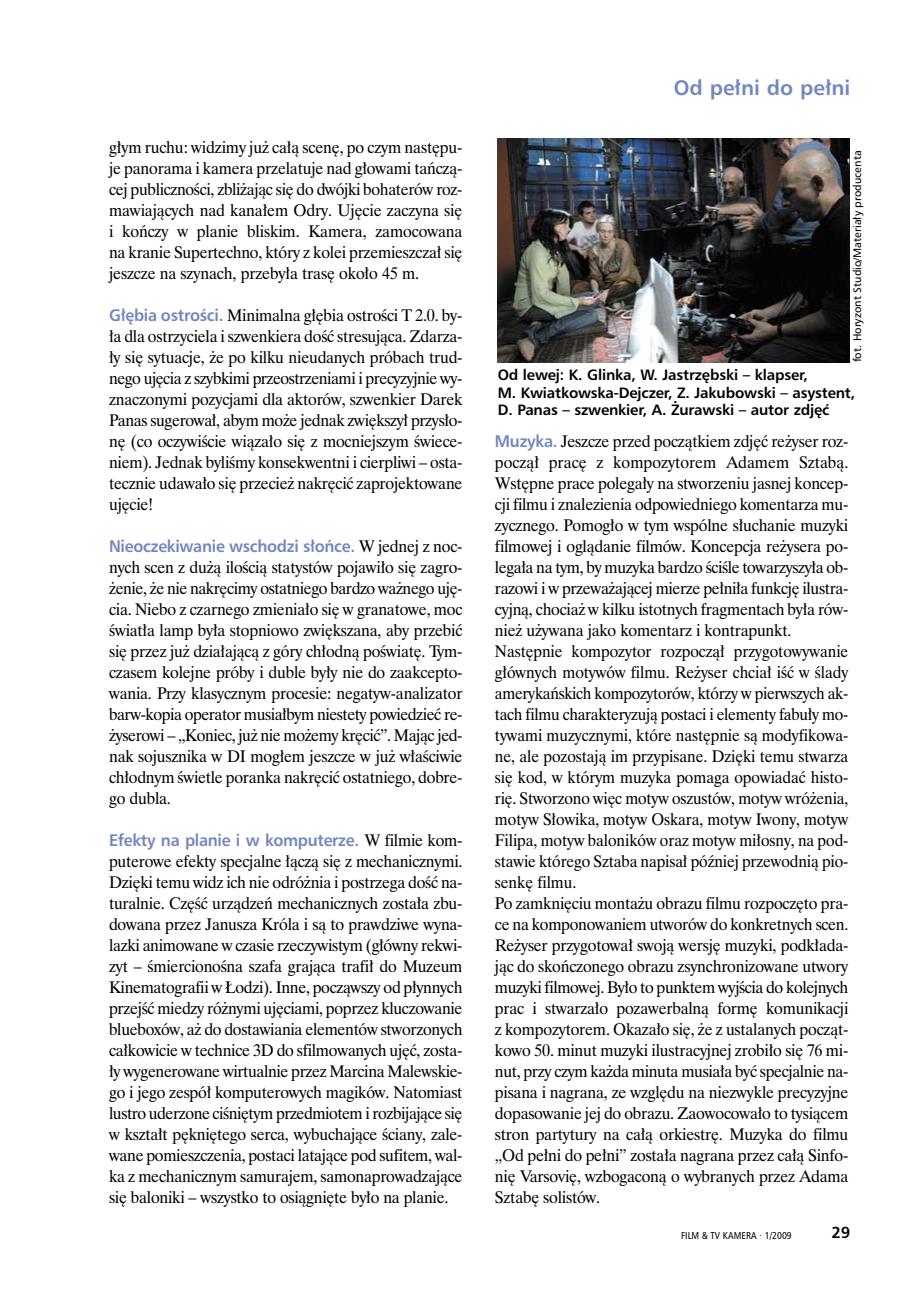
<style>
.page{position:relative;width:919px;height:1305px;background:#fff}
.page>*{position:absolute;margin:0;border:0;box-sizing:border-box;transform-origin:0 0}
.t1{font:700 21px "Humanist Triple Seven PL";color:#7287c0}
.t2{font:16.8px/21px "Dutch 801 PL";letter-spacing:-.015em;color:#000;text-align:justify;scale:.96 1}
.t3{font:700 16.8px "Humanist Triple Seven PL";letter-spacing:-.02em;color:#7287c0;scale:.96 1}
.t4{font:700 16px "Humanist Triple Seven PL";color:#000}
.t5{font:700 15px/17px "Humanist Triple Seven PL";letter-spacing:-.01em;color:#000}
.t6{font:11px "Humanist Triple Seven PL";color:#000}
.t7{font:condensed 10px "Humanist Triple Seven PL";color:#000}
.s1{font-family:"Humanist Triple Seven PL";font-weight:700;color:#7287c0}
.s2{font-family:"Dutch 801 PL";font-weight:400;color:#000}
</style>
<div class="page">
<img style="left:497px;top:138px;width:352px;height:224px">
<p class="t2" style="left:109px;top:138px;width:369px">g∏ym ruchu: widzimy ju˝ ca∏à scen´, po czym nast´pu&shy;je panorama i kamera przelatuje nad g∏owami taƒczà&shy;cej publicznoÊci, zbli˝ajàc si´ do dwójki bohaterów roz&shy;mawiajàcych nad kana∏em Odry. Uj´cie zaczyna si´ i koƒczy w planie bliskim. Kamera, zamocowana na kranie Supertechno, który z kolei przemieszcza∏ si´ jeszcze na szynach, przeby∏a tras´ oko∏o 45 m.</p>
<p class="t2" style="left:109px;top:306px;width:369px"><span class="s1">G∏´bia ostroÊci.</span> Minimalna g∏´bia ostroÊci T 2.0. by-∏a dla ostrzyciela i szwenkiera doÊç stresujàca. Zdarza-∏y si´ sytuacje, ˝e po kilku nieudanych próbach trud&shy;nego uj´cia z szybkimi przeostrzeniami i precyzyjnie wy&shy;znaczonymi pozycjami dla aktorów, szwenkier Darek Panas sugerowa∏, abym mo˝e jednak zwi´kszy∏ przys∏o&shy;n´ (co oczywiÊcie wiàza∏o si´ z mocniejszym Êwiece&shy;niem). Jednak byliÊmy konsekwentni i cierpliwi – osta&shy;tecznie udawa∏o si´ przecie˝ nakr´ciç zaprojektowane uj´cie!</p>
<p class="t3" style="left:109px;top:538px;width:369px">Nieoczekiwanie wschodzi s∏oƒce. <span class="s2">W jednej z noc-</span></p>
<p class="t2" style="left:109px;top:558px;width:369px">nych scen z du˝à iloÊcià statystów pojawi∏o si´ zagro-˝enie, ˝e nie nakr´cimy ostatniego bardzo wa˝nego uj´- cia. Niebo z czarnego zmienia∏o si´ w granatowe, moc Êwiat∏a lamp by∏a stopniowo zwi´kszana, aby przebiç si´ przez ju˝ dzia∏ajàcà z góry ch∏odnà poÊwiat´. Tym&shy;czasem kolejne próby i duble by∏y nie do zaakcepto&shy;wania. Przy klasycznym procesie: negatyw-analizator barw-kopia operator musia∏bym niestety powiedzieç re-˝yserowi – „Koniec, ju˝ nie mo˝emy kr´ciç”. Majàc jed&shy;nak sojusznika w DI mog∏em jeszcze w ju˝ w∏aÊciwie ch∏odnym Êwietle poranka nakr´ciç ostatniego, dobre&shy;go dubla.</p>
<p class="t3" style="left:109px;top:832px;width:369px">Efekty na planie i w komputerze. <span class="s2">W filmie kom-</span></p>
<p class="t2" style="left:109px;top:852px;width:369px">puterowe efekty specjalne ∏àczà si´ z mechanicznymi.<br>Dzi´ki temu widz ich nie odró˝nia i postrzega doÊç na&shy;turalnie. Cz´Êç urzàdzeƒ mechanicznych zosta∏a zbu&shy;dowana przez Janusza Króla i sà to prawdziwe wyna&shy;lazki animowane w czasie rzeczywistym (g∏ówny rekwi&shy;zyt – ÊmiercionoÊna szafa grajàca trafi∏ do Muzeum Kinematografii w ¸odzi). Inne, poczàwszy od p∏ynnych przejÊç miedzy ró˝nymi uj´ciami, poprzez kluczowanie blueboxów, a˝ do dostawiania elementów stworzonych ca∏kowicie w technice 3D do sfilmowanych uj´ç, zosta-∏y wygenerowane wirtualnie przez Marcina Malewskie&shy;go i jego zespó∏ komputerowych magików. Natomiast lustro uderzone ciÊni´tym przedmiotem i rozbijajàce si´ w kszta∏t p´kni´tego serca, wybuchajàce Êciany, zale&shy;wane pomieszczenia, postaci latajàce pod sufitem, wal&shy;ka z mechanicznym samurajem, samonaprowadzajàce si´ baloniki – wszystko to osiàgni´te by∏o na planie.</p>
<p class="t1" style="left:673px;top:77px;width:178px">Od pe∏ni do pe∏ni</p>
<p class="t6" style="left:851px;top:362px;width:213px;rotate:-90deg">fot. Horyzont Studio/Materia∏y producenta</p>
<p class="t5" style="left:497px;top:367px;width:359px">Od lewej: K. Glinka, W. Jastrz´bski – klapser,<br>M. Kwiatkowska-Dejczer, Z. Jakubowski – asystent,<br>D. Panas – szwenkier, A. ˚urawski – autor zdj´ç</p>
<p class="t2" style="left:495px;top:432px;width:369px;text-align:left"><span class="s1">Muzyka.</span> Jeszcze przed poczàtkiem zdj´ç re˝yser roz&shy;poczà∏ prac´ z kompozytorem Adamem Sztabà.<br>Wst´pne prace polega∏y na stworzeniu jasnej koncep&shy;cji filmu i znalezienia odpowiedniego komentarza mu&shy;zycznego. Pomog∏o w tym wspólne s∏uchanie muzyki filmowej i oglàdanie filmów. Koncepcja re˝ysera po&shy;lega∏a na tym, by muzyka bardzo ÊciÊle towarzyszy∏a ob&shy;razowi i w przewa˝ajàcej mierze pe∏ni∏a funkcj´ ilustra&shy;cyjnà, chocia˝ w kilku istotnych fragmentach by∏a rów&shy;nie˝ u˝ywana jako komentarz i kontrapunkt.<br>Nast´pnie kompozytor rozpoczà∏ przygotowywanie g∏ównych motywów filmu. Re˝yser chcia∏ iÊç w Êlady amerykaƒskich kompozytorów, którzy w pierwszych ak&shy;tach filmu charakteryzujà postaci i elementy fabu∏y mo&shy;tywami muzycznymi, które nast´pnie sà modyfikowa&shy;ne, ale pozostajà im przypisane. Dzi´ki temu stwarza si´ kod, w którym muzyka pomaga opowiadaç histo&shy;ri´. Stworzono wi´c motyw oszustów, motyw wró˝enia, motyw S∏owika, motyw Oskara, motyw Iwony, motyw Filipa, motyw baloników oraz motyw mi∏osny, na pod&shy;stawie którego Sztaba napisa∏ póêniej przewodnià pio&shy;senk´ filmu.<br>Po zamkni´ciu monta˝u obrazu filmu rozpocz´to pra&shy;ce na komponowaniem utworów do konkretnych scen.<br>Re˝yser przygotowa∏ swojà wersj´ muzyki, podk∏ada&shy;jàc do skoƒczonego obrazu zsynchronizowane utwory muzyki filmowej. By∏o to punktem wyjÊcia do kolejnych prac i stwarza∏o pozawerbalnà form´ komunikacji z kompozytorem. Okaza∏o si´, ˝e z ustalanych poczàt&shy;kowo 50. minut muzyki ilustracyjnej zrobi∏o si´ 76 mi&shy;nut, przy czym ka˝da minuta musia∏a byç specjalnie na&shy;pisana i nagrana, ze wzgl´du na niezwykle precyzyjne dopasowanie jej do obrazu. Zaowocowa∏o to tysiàcem stron partytury na ca∏à orkiestr´. Muzyka do filmu „Od pe∏ni do pe∏ni” zosta∏a nagrana przez ca∏à Sinfo&shy;ni´ Varsovi´, wzbogaconà o wybranych przez Adama Sztab´ solistów.</p>
<p class="t7" style="left:681px;top:1230px;width:112px">FILM &amp; TV KAMERA · 1/2009</p>
<p class="t4" style="left:831px;top:1224px;width:20px">29</p>
</div>
